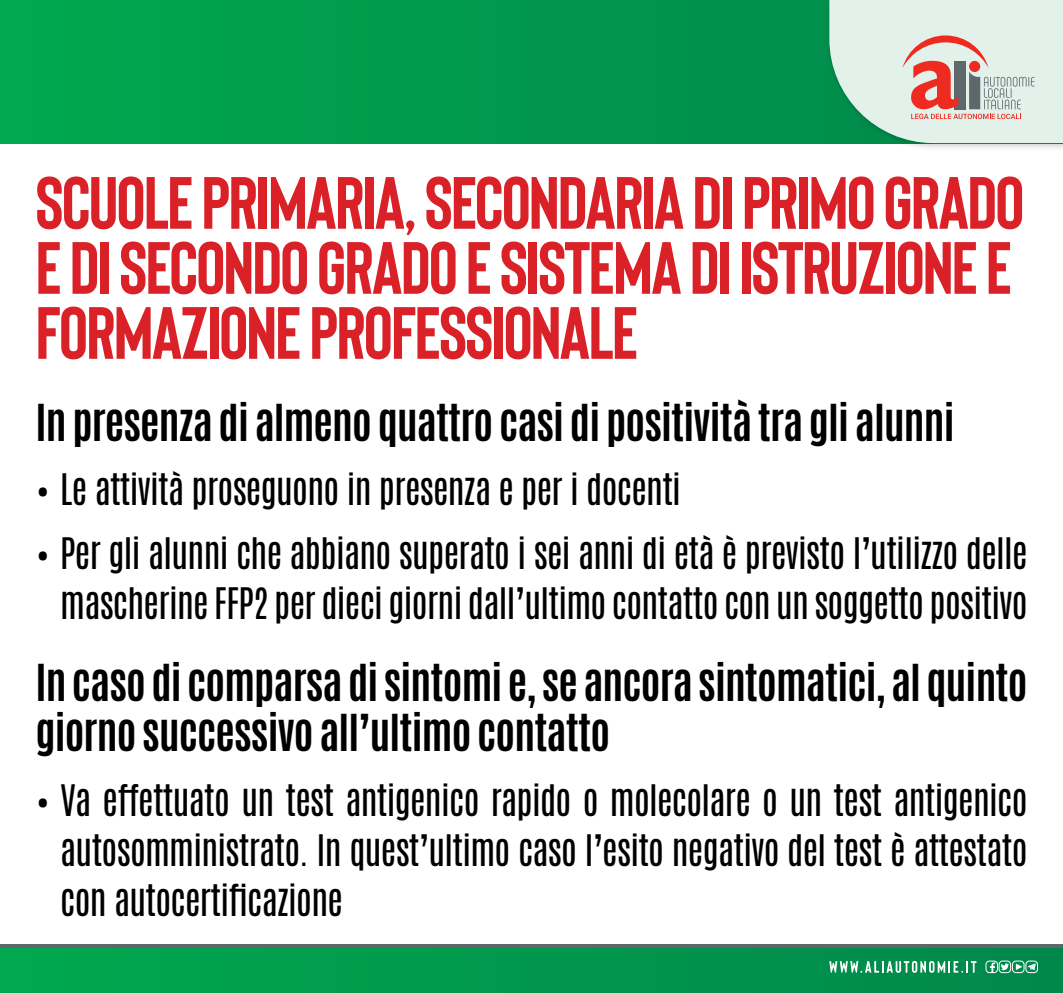
<style>
.page{position:relative;width:1063px;height:993px;background:#fff}
.page>*{position:absolute;margin:0;border:0;box-sizing:border-box;transform-origin:0 0}
.t1{font:700 73.75px/65px "Bison";letter-spacing:-.025em;color:#da2128}
.t2{font:700 42.5px/50px "Antonio";letter-spacing:-.02em;color:#000}
.t3{font:36.25px/50px "Antonio";letter-spacing:-.02em;color:#000;text-align:right}
</style>
<div class="page">
<div style="left:0;top:0;width:1063px;height:143px;background:#009b4d"></div>
<div style="left:825px;top:0;width:238px;height:152px;background:#000;opacity:.24"></div>
<svg style="left:829px;top:0;width:234px;height:143px;background:#cdd7cc"></svg>
<div style="left:0;top:947px;width:1063px;height:45px;background:linear-gradient(to right,#00a84e,#02884c)"></div>
<hr style="left:0;top:944px;width:1063px;height:3px;background:#5e676a">
<svg style="left:829px;top:960px;width:147px;height:12px"></svg>
<div style="left:986px;top:960px;width:12px;height:12px;border:1px solid #fff;border-radius:3px"></div>
<svg style="left:990px;top:962px;width:5px;height:10px"></svg>
<div style="left:999px;top:960px;width:12px;height:12px;border:1px solid #fff;border-radius:3px"></div>
<svg style="left:1001px;top:963px;width:8px;height:6px"></svg>
<div style="left:1012px;top:960px;width:12px;height:12px;border:1px solid #fff;border-radius:3px"></div>
<svg style="left:1016px;top:963px;width:6px;height:6px"></svg>
<div style="left:1026px;top:960px;width:12px;height:12px;border:1px solid #fff;border-radius:3px"></div>
<svg style="left:1028px;top:963px;width:8px;height:6px"></svg>
<h1 class="t1" style="left:35px;top:167px;width:990px">SCUOLE PRIMARIA, SECONDARIA DI PRIMO GRADO<br>E DI SECONDO GRADO E SISTEMA DI ISTRUZIONE E<br>FORMAZIONE PROFESSIONALE</h1>
<p class="t2" style="left:35px;top:398px;width:921px">In presenza di almeno quattro casi di positività tra gli alunni</p>
<p class="t3" style="left:35px;top:464px;width:647px">• Le attività proseguono in presenza e per i docenti</p>
<p class="t3" style="left:35px;top:529px;width:994px">• Per gli alunni che abbiano superato i sei anni di età è previsto l’utilizzo delle mascherine FFP2 per dieci giorni dall’ultimo contatto con un soggetto positivo</p>
<p class="t2" style="left:35px;top:658px;width:994px">In caso di comparsa di sintomi e, se ancora sintomatici, al quinto giorno successivo all’ultimo contatto</p>
<p class="t3" style="left:60px;top:775px;width:969px;text-align:justify;text-indent:-25px">• Va effettuato un test antigenico rapido o molecolare o un test antigenico autosomministrato. In quest’ultimo caso l’esito negativo del test è attestato con autocertificazione</p>
</div>
